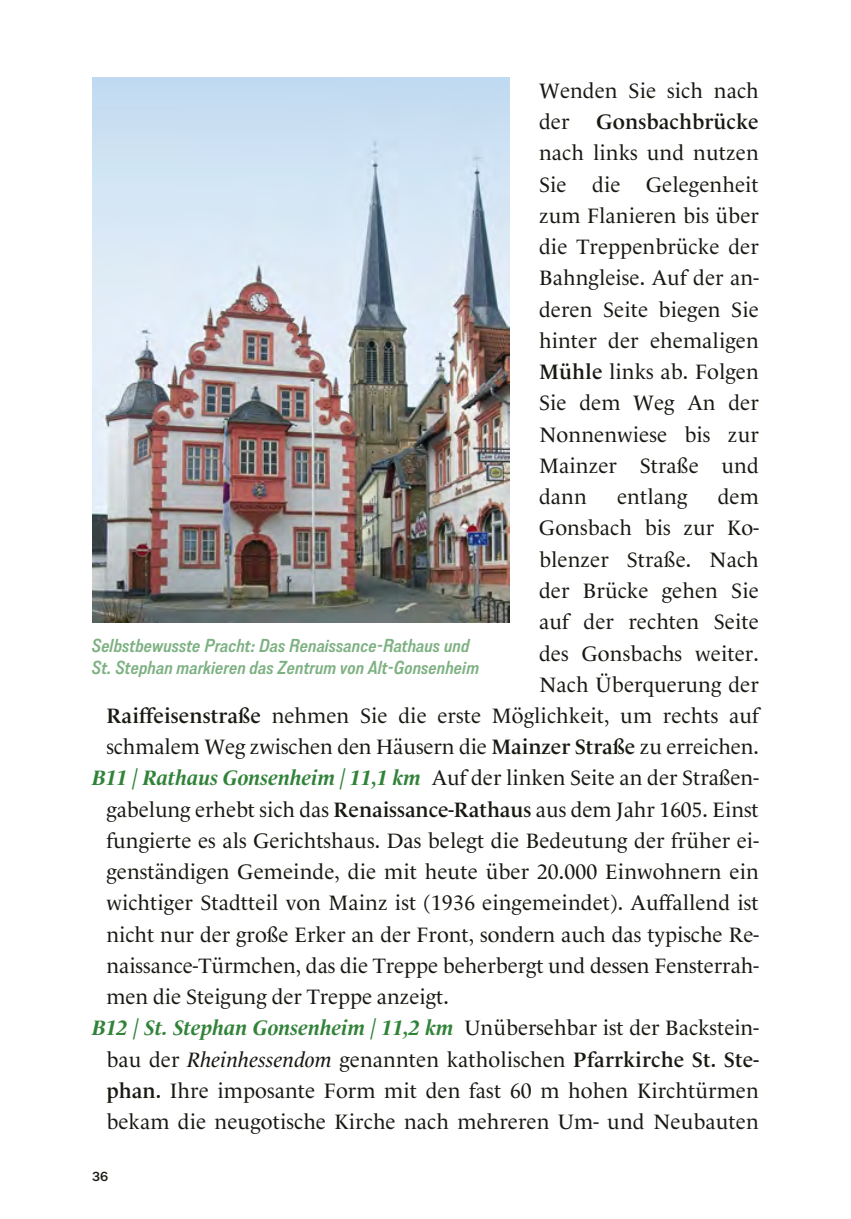
<style>
.page{position:relative;width:851px;height:1219px;background:#fff}
.page>*{position:absolute;margin:0;border:0;box-sizing:border-box;transform-origin:0 0}
.t1{font:21.25px/31.2px "Le Monde Livre Std";letter-spacing:.005em;color:#191914;text-align:justify}
.t2{font:italic 600 18.75px/22.5px "Lorimer No 2";color:#7db182}
.t3{font:500 13.75px "ITC Franklin Gothic Std";color:#191914}
.s1{font-weight:600}
.s2{font-weight:700;font-style:italic;color:#318339}
.s3{font-style:italic}
</style>
<div class="page">
<img style="left:92px;top:78px;width:417px;height:545px">
<p class="t1" style="left:539px;top:77px;width:221px">Wenden Sie sich nach der</p>
<p class="t1" style="left:539px;top:108px;width:221px;text-indent:57px"><span class="s1">Gonsbachbrücke </span>nach links und nutzen Sie die Gelegenheit zum Flanieren bis über die Treppenbrücke der Bahngleise. Auf der an&shy;deren Seite biegen Sie hinter der ehemaligen <span class="s1">Mühle</span> links ab. Folgen Sie dem Weg An der Nonnenwiese bis zur Mainzer Straße und dann</p>
<p class="t1" style="left:106px;top:483px;width:654px;text-align:right">dem<br>Gonsbach bis zur Ko-<br>blenzer Straße. Nach<br>der Brücke gehen Sie<br>auf der rechten Seite<br>des Gonsbachs weiter.<br>Nach Überquerung der<br><span class="s1">Raiffeisenstraße</span> nehmen Sie die erste Möglichkeit, um rechts auf schmalem Weg zwischen den Häusern die <span class="s1">Mainzer Straße</span> zu erreichen.</p>
<p class="t1" style="left:106px;top:764px;width:653px;text-indent:-14px"><span class="s2">B11 | Rathaus Gonsenheim | 11,1 km</span> Auf der linken Seite an der Straßen&shy;gabelung erhebt sich das <span class="s1">Renaissance-Rathaus</span> aus dem Jahr 1605. Einst fungierte es als Gerichtshaus. Das belegt die Bedeutung der früher ei&shy;genständigen Gemeinde, die mit heute über 20.000 Einwohnern ein wichtiger Stadtteil von Mainz ist (1936 eingemeindet). Auffallend ist nicht nur der große Erker an der Front, sondern auch das typische Re&shy;naissance-Türmchen, das die Treppe beherbergt und dessen Fensterrah&shy;men die Steigung der Treppe anzeigt.</p>
<p class="t1" style="left:106px;top:1014px;width:653px;text-indent:-14px"><span class="s2">B12 | St. Stephan Gonsenheim | 11,2 km</span> Unübersehbar ist der Backstein&shy;bau der <span class="s3">Rheinhessendom</span> genannten katholischen <span class="s1">Pfarrkirche St. Ste&shy;phan.</span> Ihre imposante Form mit den fast 60 m hohen Kirchtürmen bekam die neugotische Kirche nach mehreren Um- und Neubauten</p>
<p class="t3" style="left:92px;top:1168px;width:18px">36</p>
<p class="t1" style="left:617px;top:483px;width:72px">entlang</p>
<p class="t2" style="left:92px;top:636px;width:389px">Selbstbewusste Pracht: Das Renaissance-Rathaus und<br>St. Stephan markieren das Zentrum von Alt-Gonsenheim</p>
</div>
